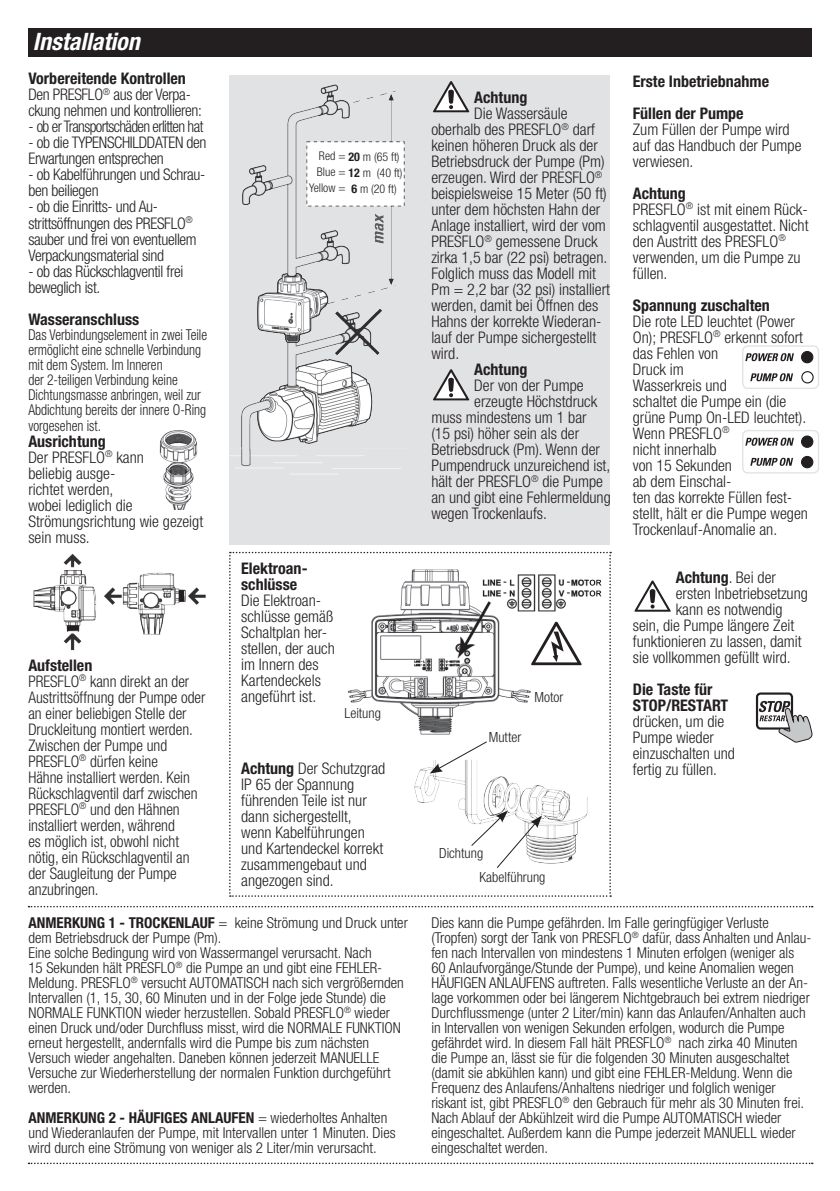
<style>
.page{position:relative;width:840px;height:1191px;background:#fff}
.page>*{position:absolute;margin:0;border:0;box-sizing:border-box;transform-origin:0 0}
.t1{font:italic 700 condensed 24px "Helvetica Neue LT Std";color:#fff}
.t2{font:300 condensed 16px/16px "Helvetica Neue LT Std";color:#231f20}
.t3{font:300 condensed 16px/16px "Helvetica Neue LT Std";color:#231f20;scale:.96 1}
.t4{font:300 condensed 16px/16px "Helvetica Neue LT Std";letter-spacing:-.02em;color:#231f20}
.t5{font:700 condensed 16px/16px "Helvetica Neue LT Std";color:#231f20}
.t6{font:300 condensed 16px "Helvetica Neue LT Std";letter-spacing:-.04em;color:#231f20}
.t7{font:300 condensed 15px/15px "Helvetica Neue LT Std";color:#231f20}
.t8{font:300 condensed 15px/15.2px "Helvetica Neue LT Std";color:#231f20;scale:.9 1}
.t9{font:300 condensed 14px/24.4px "Helvetica Neue LT Std";color:#231f20}
.t10{font:300 condensed 12px "Helvetica Neue LT Std";color:#231f20}
.s1{font-weight:700}
.s2{font-weight:300}
</style>
<div class="page">
<div style="left:230px;top:75px;width:379px;height:469px;background:#e1e2e4"></div>
<svg style="left:28px;top:1162px;width:784px;height:2px"></svg>
<svg style="left:28px;top:906px;width:784px;height:1px"></svg>
<img style="left:33px;top:554px;width:63px;height:97px">
<img style="left:104px;top:572px;width:102px;height:63px">
<img style="left:230px;top:84px;width:175px;height:391px">
<svg style="left:229px;top:552px;width:381px;height:344px"></svg>
<svg style="left:634px;top:580px;width:36px;height:31px"></svg>
<div style="left:28px;top:28px;width:783px;height:29px;background:#231f20"></div>
<svg style="left:433px;top:81px;width:36px;height:31px"></svg>
<svg style="left:433px;top:369px;width:36px;height:31px"></svg>
<img style="left:159px;top:430px;width:39px;height:79px">
<div style="left:755px;top:692px;width:37px;height:37px;border:2px solid #231f20;border-radius:4px"></div>
<svg style="left:758px;top:701px;width:54px;height:42px"></svg>
<div style="left:741px;top:345px;width:77px;height:44px;border:1px solid #e1e2e4;border-radius:5px"></div>
<svg style="left:745px;top:353px;width:48px;height:8px"></svg>
<svg style="left:750px;top:373px;width:42px;height:8px"></svg>
<div style="left:801px;top:351px;width:11px;height:12px;background:#231f20;border-radius:50%"></div>
<div style="left:800px;top:351px;width:12px;height:12px;border:1px solid #231f20;border-radius:50%"></div>
<svg style="left:801px;top:372px;width:11px;height:11px"></svg>
<div style="left:800px;top:371px;width:13px;height:12px;border:1px solid #231f20;border-radius:50%"></div>
<div style="left:741px;top:430px;width:77px;height:43px;border:1px solid #e1e2e4;border-radius:5px"></div>
<svg style="left:745px;top:438px;width:48px;height:8px"></svg>
<svg style="left:750px;top:458px;width:42px;height:8px"></svg>
<div style="left:801px;top:436px;width:11px;height:11px;background:#231f20;border-radius:50%"></div>
<div style="left:800px;top:435px;width:12px;height:13px;border:1px solid #231f20;border-radius:50%"></div>
<div style="left:801px;top:456px;width:11px;height:12px;background:#231f20;border-radius:50%"></div>
<div style="left:800px;top:456px;width:12px;height:12px;border:1px solid #231f20;border-radius:50%"></div>
<h1 class="t1" style="left:33px;top:26px;width:108px">Installation</h1>
<p class="t4" style="left:28px;top:71px;width:175px"><span class="s1">Vorbereitende Kontrollen<br></span>Den PRESFLO<sup>®</sup> aus der Verpa&shy;ckung nehmen und kontrollieren:</p>
<p class="t6" style="left:28px;top:118px;width:176px">- ob er Transportschäden erlitten hat</p>
<p class="t4" style="left:28px;top:135px;width:180px">- ob die TYPENSCHILDDATEN den<br>Erwartungen entsprechen</p>
<p class="t4" style="left:28px;top:167px;width:178px">- ob Kabelführungen und Schrau&shy;ben beiliegen</p>
<p class="t4" style="left:28px;top:199px;width:170px">- ob die Einritts- und Au&shy;strittsöffnungen des PRESFLO<sup>® </sup>sauber und frei von eventuellem<br>Verpackungsmaterial sind</p>
<p class="t4" style="left:28px;top:263px;width:156px">- ob das Rückschlagventil frei beweglich ist.</p>
<p class="t5" style="left:28px;top:311px;width:112px">Wasseranschluss</p>
<p class="t8" style="left:28px;top:326px;width:200px">Das Verbindungselement in zwei Teile ermöglicht eine schnelle Verbindung mit dem System. Im Inneren<br>der 2-teiligen Verbindung keine<br>Dichtungsmasse anbringen, weil zur<br>Abdichtung bereits der innere O-Ring vorgesehen ist.</p>
<p class="t2" style="left:28px;top:433px;width:176px"><span class="s1">Ausrichtung<br></span>Der PRESFLO<sup>®</sup> kann<br>beliebig ausge-<br>richtet werden,<br>wobei lediglich die<br>Strömungsrichtung wie gezeigt sein muss.</p>
<p class="t3" style="left:28px;top:657px;width:186px"><span class="s1">Aufstellen<br></span>PRESFLO<sup>®</sup> kann direkt an der<br>Austrittsöffnung der Pumpe oder an einer beliebigen Stelle der<br>Druckleitung montiert werden.<br>Zwischen der Pumpe und<br>PRESFLO<sup>®</sup> dürfen keine<br>Hähne installiert werden. Kein<br>Rückschlagventil darf zwischen<br>PRESFLO<sup>®</sup> und den Hähnen installiert werden, während<br>es möglich ist, obwohl nicht nötig, ein Rückschlagventil an der Saugleitung der Pumpe anzubringen.</p>
<p class="t10" style="left:319px;top:150px;width:82px">Red = <span class="s1">20</span> m (65 ft)</p>
<p class="t10" style="left:316px;top:166px;width:87px">Blue = <span class="s1">12</span> m (40 ft)</p>
<p class="t10" style="left:309px;top:181px;width:38px">Yellow =</p>
<p class="t10" style="left:351px;top:182px;width:47px"><span class="s1">6</span> m (20 ft)</p>
<p class="t5" style="left:241px;top:560px;width:68px">Elektroan&shy;schlüsse</p>
<p class="t2" style="left:241px;top:592px;width:95px">Die Elektroan&shy;schlüsse gemäß<br>Schaltplan her&shy;stellen, der auch im Innern des<br>Kartendeckels angeführt ist.</p>
<p class="t9" style="left:344px;top:700px;width:38px">Leitung</p>
<p class="t2" style="left:241px;top:760px;width:145px"><span class="s1">Achtung</span> Der Schutzgrad<br>IP 65 der Spannung führenden Teile ist nur dann sichergestellt, wenn Kabelführungen und Kartendeckel korrekt zusammengebaut und angezogen sind.</p>
<p class="t7" style="left:28px;top:915px;width:381px"><span class="s1">ANMERKUNG 1 - TROCKENLAUF</span> = keine Strömung und Druck unter dem Betriebsdruck der Pumpe (Pm).<br>Eine solche Bedingung wird von Wassermangel verursacht. Nach<br>15 Sekunden hält PRESFLO<sup>®</sup> die Pumpe an und gibt eine FEHLER-Meldung. PRESFLO<sup>®</sup> versucht AUTOMATISCH nach sich vergrößernden Intervallen (1, 15, 30, 60 Minuten und in der Folge jede Stunde) die NORMALE FUNKTION wieder herzustellen. Sobald PRESFLO<sup>®</sup> wieder einen Druck und/oder Durchfluss misst, wird die NORMALE FUNKTION erneut hergestellt, andernfalls wird die Pumpe bis zum nächsten Versuch wieder angehalten. Daneben können jederzeit MANUELLE Versuche zur Wiederherstellung der normalen Funktion durchgeführt werden.</p>
<p class="t7" style="left:28px;top:1110px;width:368px"><span class="s1">ANMERKUNG 2 - HÄUFIGES ANLAUFEN</span> = wiederholtes Anhalten und Wiederanlaufen der Pumpe, mit Intervallen unter 1 Minuten. Dies wird durch eine Strömung von weniger als 2 Liter/min verursacht.</p>
<p class="t5" style="left:474px;top:89px;width:55px">Achtung</p>
<p class="t2" style="left:431px;top:105px;width:180px;text-indent:43px">Die Wassersäule oberhalb des PRESFLO<sup>®</sup> darf keinen höheren Druck als der<br>Betriebsdruck der Pumpe (Pm) erzeugen. Wird der PRESFLO<sup>® </sup>beispielsweise 15 Meter (50 ft) unter dem höchsten Hahn der<br>Anlage installiert, wird der vom<br>PRESFLO<sup>®</sup> gemessene Druck zirka 1,5 bar (22 psi) betragen.<br>Folglich muss das Modell mit<br>Pm = 2,2 bar (32 psi) installiert werden, damit bei Öffnen des<br>Hahns der korrekte Wiederan&shy;lauf der Pumpe sichergestellt wird.</p>
<p class="t5" style="left:474px;top:361px;width:55px">Achtung</p>
<p class="t2" style="left:474px;top:377px;width:111px">Der von der Pumpe</p>
<p class="t2" style="left:474px;top:393px;width:124px">erzeugte Höchstdruck</p>
<p class="t2" style="left:431px;top:409px;width:157px">muss mindestens um 1 bar</p>
<p class="t2" style="left:431px;top:425px;width:149px">(15 psi) höher sein als der</p>
<p class="t2" style="left:431px;top:441px;width:170px">Betriebsdruck (Pm). Wenn der</p>
<p class="t2" style="left:431px;top:457px;width:180px">Pumpendruck unzureichend ist,</p>
<p class="t2" style="left:431px;top:473px;width:173px">hält der PRESFLO<sup>®</sup> die Pumpe</p>
<p class="t2" style="left:431px;top:489px;width:181px">an und gibt eine Fehlermeldung</p>
<p class="t2" style="left:431px;top:505px;width:117px">wegen Trockenlaufs.</p>
<p class="t9" style="left:488px;top:724px;width:34px">Mutter</p>
<p class="t9" style="left:534px;top:685px;width:30px">Motor</p>
<p class="t5" style="left:632px;top:65px;width:138px;line-height:32px">Erste Inbetriebnahme<br>Füllen der Pumpe</p>
<p class="t2" style="left:632px;top:121px;width:170px">Zum Füllen der Pumpe wird auf das Handbuch der Pumpe verwiesen.</p>
<p class="t2" style="left:632px;top:185px;width:177px"><span class="s1">Achtung<br></span>PRESFLO<sup>®</sup> ist mit einem Rück&shy;schlagventil ausgestattet. Nicht den Austritt des PRESFLO<sup>® </sup>verwenden, um die Pumpe zu füllen.</p>
<p class="t5" style="left:632px;top:297px;width:138px">Spannung zuschalten</p>
<p class="t2" style="left:632px;top:313px;width:176px">Die rote LED leuchtet (Power<br>On); PRESFLO<sup>®</sup> erkennt sofort das Fehlen von<br>Druck im<br>Wasserkreis und<br>schaltet die Pumpe ein (die grüne Pump On-LED leuchtet).<br>Wenn PRESFLO<sup>®<br></sup>nicht innerhalb<br>von 15 Sekunden<br>ab dem Einschal-<br>ten das korrekte Füllen fest&shy;stellt, hält er die Pumpe wegen<br>Trockenlauf-Anomalie an.</p>
<p class="t5" style="left:675px;top:569px;width:102px">Achtung<span class="s2">. Bei der</span></p>
<p class="t2" style="left:675px;top:585px;width:134px">ersten Inbetriebsetzung</p>
<p class="t2" style="left:675px;top:601px;width:108px">kann es notwendig</p>
<p class="t2" style="left:632px;top:617px;width:163px">sein, die Pumpe längere Zeit</p>
<p class="t2" style="left:632px;top:633px;width:170px">funktionieren zu lassen, damit</p>
<p class="t2" style="left:632px;top:649px;width:159px">sie vollkommen gefüllt wird.</p>
<p class="t5" style="left:632px;top:681px;width:97px">Die Taste für<br>STOP/RESTART</p>
<p class="t2" style="left:632px;top:713px;width:104px">drücken, um die<br>Pumpe wieder einzuschalten und fertig zu füllen.</p>
<p class="t9" style="left:479px;top:840px;width:67px;text-indent:-40px">Dichtung<br>Kabelführung</p>
<p class="t7" style="left:431px;top:915px;width:381px">Dies kann die Pumpe gefährden. Im Falle geringfügiger Verluste (Tropfen) sorgt der Tank von PRESFLO<sup>®</sup> dafür, dass Anhalten und Anlau&shy;fen nach Intervallen von mindestens 1 Minuten erfolgen (weniger als 60 Anlaufvorgänge/Stunde der Pumpe), und keine Anomalien wegen HÄUFIGEN ANLAUFENS auftreten. Falls wesentliche Verluste an der An&shy;lage vorkommen oder bei längerem Nichtgebrauch bei extrem niedriger Durchflussmenge (unter 2 Liter/min) kann das Anlaufen/Anhalten auch in Intervallen von wenigen Sekunden erfolgen, wodurch die Pumpe gefährdet wird. In diesem Fall hält PRESFLO<sup>®</sup> nach zirka 40 Minuten die Pumpe an, lässt sie für die folgenden 30 Minuten ausgeschaltet (damit sie abkühlen kann) und gibt eine FEHLER-Meldung. Wenn die Frequenz des Anlaufens/Anhaltens niedriger und folglich weniger riskant ist, gibt PRESFLO<sup>®</sup> den Gebrauch für mehr als 30 Minuten frei.<br>Nach Ablauf der Abkühlzeit wird die Pumpe AUTOMATISCH wieder eingeschaltet. Außerdem kann die Pumpe jederzeit MANUELL wieder eingeschaltet werden.</p>
</div>
